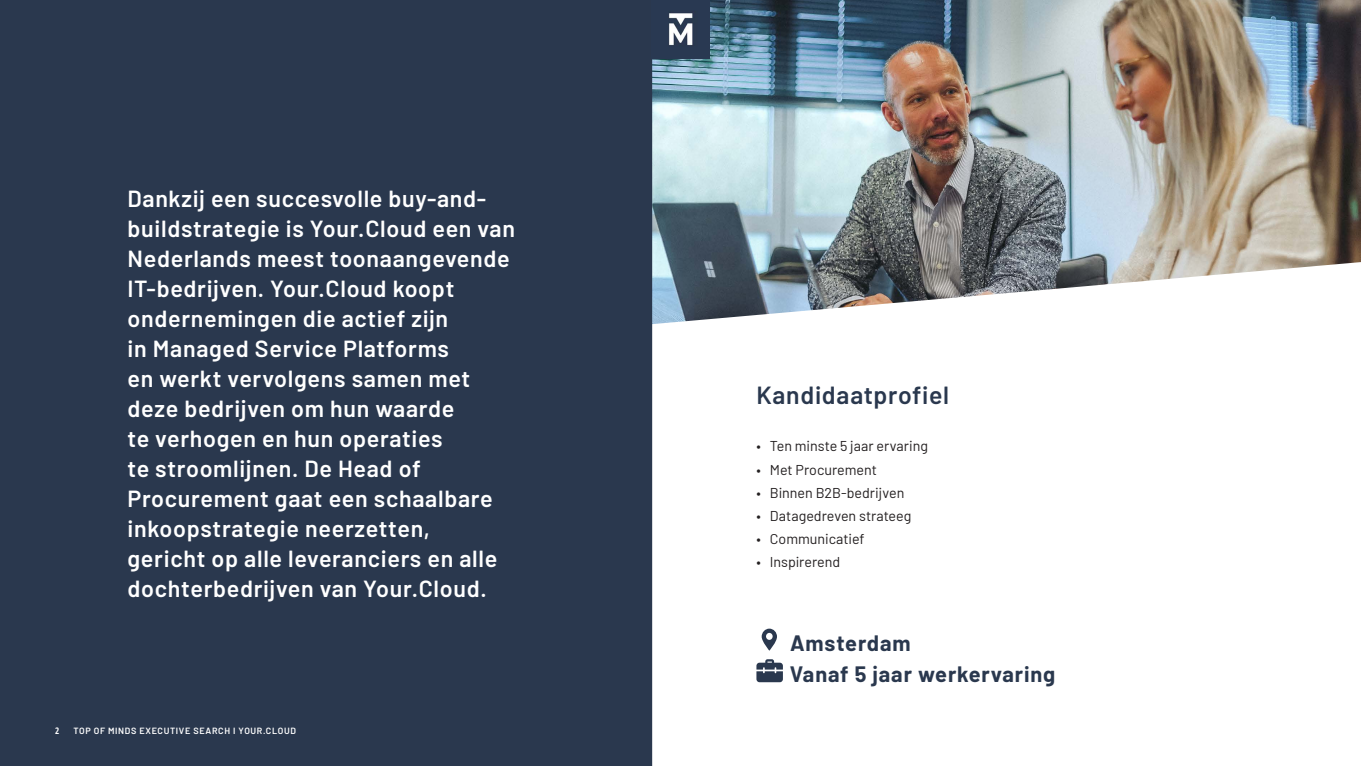
<style>
.page{position:relative;width:1361px;height:766px;background:#fff}
.page>*{position:absolute;margin:0;border:0;box-sizing:border-box;transform-origin:0 0}
.t1{font:600 24.75px "Barlow";letter-spacing:.03em;color:#2a384e}
.t2{font:600 23.25px/30px "Barlow";letter-spacing:.03em;color:#fff}
.t3{font:700 21.75px "Barlow";letter-spacing:.04em;color:#2a384e}
.t4{font:14.25px "Barlow";color:#231f20}
.t5{font:600 9px "Barlow";letter-spacing:.07em;color:#fff}
.t6{font:700 condensed 9px "Open Sans";color:#fff}
</style>
<div class="page">
<img style="left:652px;top:0;width:708px;height:262px">
<svg style="left:652px;top:262px;width:709px;height:503px"></svg>
<div style="left:0;top:0;width:652px;height:765px;background:#2a384e"></div>
<img style="left:652px;top:0;width:57px;height:58px">
<svg style="left:761px;top:628px;width:16px;height:22px"></svg>
<svg style="left:756px;top:659px;width:27px;height:23px"></svg>
<p class="t2" style="left:127px;top:182px;width:389px">Dankzij een succesvolle buy-and&shy;buildstrategie is Your.Cloud een van<br>Nederlands meest toonaangevende<br>IT-bedrijven. Your.Cloud koopt ondernemingen die actief zijn<br>in Managed Service Platforms<br>en werkt vervolgens samen met deze bedrijven om hun waarde<br>te verhogen en hun operaties<br>te stroomlijnen. De Head of<br>Procurement gaat een schaalbare inkoopstrategie neerzetten,<br>gericht op alle leveranciers en alle dochterbedrijven van Your.Cloud.</p>
<p class="t6" style="left:55px;top:724px;width:6px">2</p>
<p class="t5" style="left:73px;top:724px;width:224px">TOP OF MINDS EXECUTIVE SEARCH I YOUR.CLOUD</p>
<p class="t1" style="left:756px;top:377px;width:194px">Kandidaatprofiel</p>
<p class="t4" style="left:756px;top:436px;width:173px">• Ten minste 5 jaar ervaring</p>
<p class="t4" style="left:756px;top:459px;width:122px">• Met Procurement</p>
<p class="t4" style="left:756px;top:482px;width:149px">• Binnen B2B-bedrijven</p>
<p class="t4" style="left:756px;top:505px;width:156px">• Datagedreven strateeg</p>
<p class="t4" style="left:756px;top:528px;width:110px">• Communicatief</p>
<p class="t4" style="left:756px;top:551px;width:85px">• Inspirerend</p>
<p class="t3" style="left:790px;top:626px;width:122px">Amsterdam</p>
<p class="t3" style="left:790px;top:658px;width:267px">Vanaf 5 jaar werkervaring</p>
</div>
